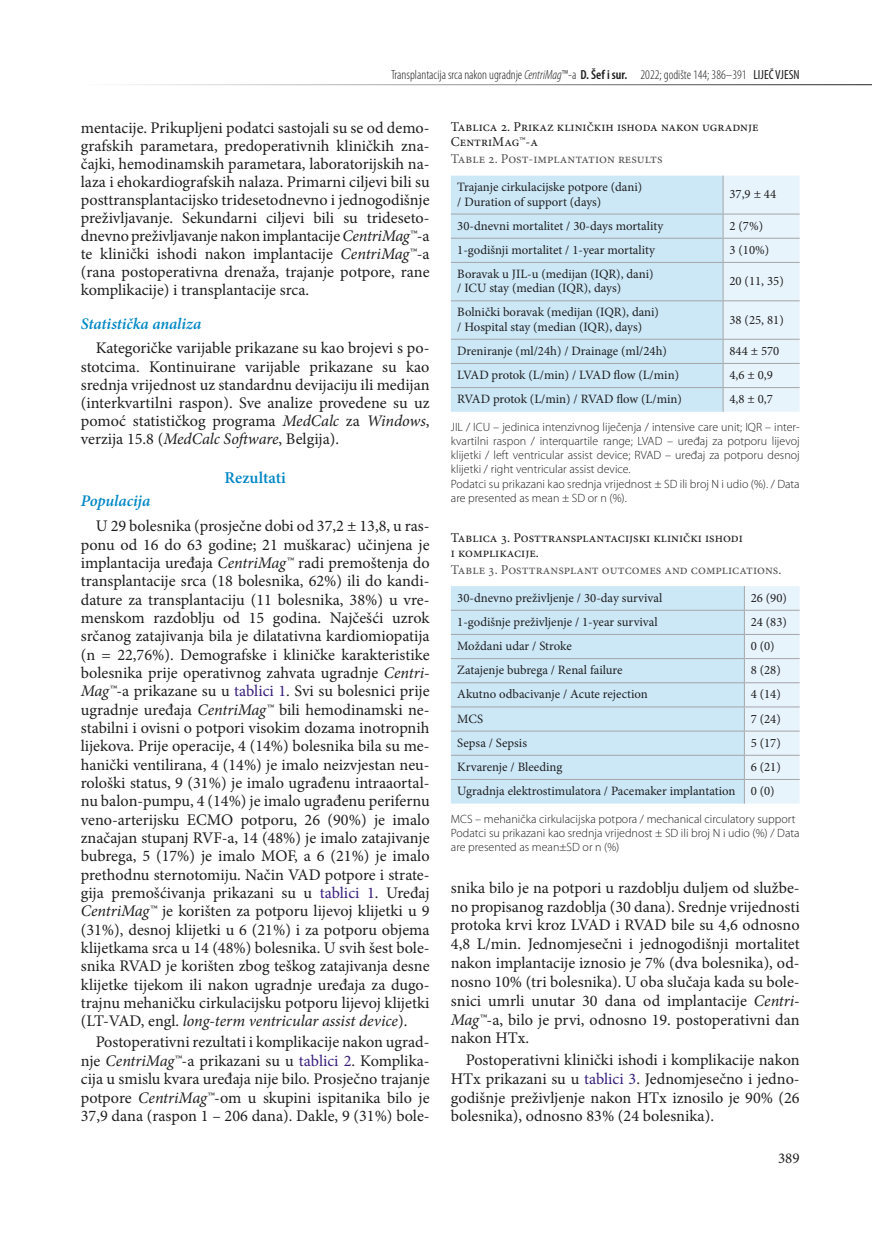
<style>
.page{position:relative;width:872px;height:1234px;background:#fff}
.page>*{position:absolute;margin:0;border:0;box-sizing:border-box;transform-origin:0 0}
.t1{font:600 16.5px "Minion Pro";color:#0087c5}
.t2{font:16.2px/18.3px "Minion Pro";color:#1f1e1f;text-align:justify}
.t3{font:italic 600 16.2px "Minion Pro";letter-spacing:-.005em;color:#0087c5}
.t4{font:15px "Minion Pro";color:#1f1e1f}
.t5{font:13.5px/15px "Minion Pro";color:#1f1e1f}
.t6{font:13.5px "Minion Pro";color:#565557}
.t7{font:300 condensed 13.2px "Myriad Pro";color:#1f1e1f}
.t8{font:12.75px/14.2px "Minion Pro";color:#1f1e1f}
.t9{font:12.75px "Minion Pro";letter-spacing:-.08em;color:#1f1e1f}
.t10{font:12.75px "Minion Pro";letter-spacing:-.05em;color:#1f1e1f}
.t11{font:300 12px/14.2px "Myriad Pro";color:#1f1e1f}
.s1{font-style:italic}
.s2{font-weight:600}
.s3{font-weight:400}
.s4{color:#371d7c}
</style>
<div class="page">
<hr style="left:81px;top:84px;width:791px;height:1px;background:#1f1e1f">
<div style="left:451px;top:175px;width:271px;height:236px;background:#cce8f7"></div>
<hr style="left:451px;top:214px;width:272px;height:1px;background:#a4a5a8">
<hr style="left:451px;top:238px;width:272px;height:1px;background:#a4a5a8">
<hr style="left:451px;top:262px;width:272px;height:1px;background:#a4a5a8">
<hr style="left:451px;top:300px;width:272px;height:1px;background:#a4a5a8">
<hr style="left:451px;top:339px;width:272px;height:1px;background:#a4a5a8">
<hr style="left:451px;top:363px;width:272px;height:1px;background:#a4a5a8">
<hr style="left:451px;top:387px;width:272px;height:1px;background:#a4a5a8">
<svg style="left:722px;top:175px;width:77px;height:236px;background:#e4f0f8"></svg>
<div style="left:451px;top:586px;width:293px;height:217px;background:#cce8f7"></div>
<hr style="left:451px;top:609px;width:293px;height:1px;background:#a4a5a8">
<hr style="left:451px;top:634px;width:293px;height:1px;background:#a4a5a8">
<hr style="left:451px;top:658px;width:293px;height:1px;background:#a4a5a8">
<hr style="left:451px;top:682px;width:293px;height:1px;background:#a4a5a8">
<hr style="left:451px;top:706px;width:293px;height:1px;background:#a4a5a8">
<hr style="left:451px;top:730px;width:293px;height:1px;background:#a4a5a8">
<hr style="left:451px;top:754px;width:293px;height:1px;background:#a4a5a8">
<hr style="left:451px;top:778px;width:293px;height:1px;background:#a4a5a8">
<svg style="left:744px;top:586px;width:55px;height:217px;background:#e4eff7"></svg>
<p class="t7" style="left:391px;top:67px;width:410px">Transplantacija srca nakon ugradnje <span class="s1">CentriMag</span>™-a <span class="s2">D. Šef i sur.</span> 2022; godište 144; 386–391 <span class="s3">LIJEČ VJESN</span></p>
<p class="t2" style="left:81px;top:119px;width:350px">mentacije. Prikupljeni podatci sastojali su se od demo&shy;grafskih parametara, predoperativnih kliničkih zna&shy;čajki, hemodinamskih parametara, laboratorijskih na&shy;laza i ehokardiografskih nalaza. Primarni ciljevi bili su posttransplantacijsko tridesetodnevno i jednogodišnje preživljavanje. Sekundarni ciljevi bili su trideseto&shy;dnevno preživljavanje nakon implantacije <span class="s1">CentriMag™</span>-a te klinički ishodi nakon implantacije <span class="s1">CentriMag™</span>-a (rana postoperativna drenaža, trajanje potpore, rane komplikacije) i transplantacije srca.</p>
<p class="t3" style="left:81px;top:312px;width:122px">Statistička analiza</p>
<p class="t2" style="left:81px;top:339px;width:350px;text-indent:15px">Kategoričke varijable prikazane su kao brojevi s po&shy;stotcima. Kontinuirane varijable prikazane su kao srednja vrijednost uz standardnu devijaciju ili medijan (interkvartilni raspon). Sve analize provedene su uz pomoć statističkog programa <span class="s1">MedCalc</span> za <span class="s1">Windows</span>, verzija 15.8 (<span class="s1">MedCalc Software</span>, Belgija).</p>
<p class="t1" style="left:225px;top:466px;width:63px">Rezultati</p>
<p class="t3" style="left:81px;top:489px;width:71px">Populacija</p>
<p class="t2" style="left:81px;top:517px;width:350px;text-indent:15px">U 29 bolesnika (prosječne dobi od 37,2 ± 13,8, u ras&shy;ponu od 16 do 63 godine; 21 muškarac) učinjena je implantacija uređaja <span class="s1">CentriMag™</span> radi premoštenja do transplantacije srca (18 bolesnika, 62%) ili do kandi&shy;dature za transplantaciju (11 bolesnika, 38%) u vre&shy;menskom razdoblju od 15 godina. Najčešći uzrok srčanog zatajivanja bila je dilatativna kardiomiopatija (n = 22,76%). Demografske i kliničke karakteristike bolesnika prije operativnog zahvata ugradnje <span class="s1">Centri-Mag™</span>-a prikazane su u <span class="s4">tablici 1</span>. Svi su bolesnici prije ugradnje uređaja <span class="s1">CentriMag™</span> bili hemodinamski ne&shy;stabilni i ovisni o potpori visokim dozama inotropnih lijekova. Prije operacije, 4 (14%) bolesnika bila su me&shy;hanički ventilirana, 4 (14%) je imalo neizvjestan neu&shy;rološki status, 9 (31%) je imalo ugrađenu intraaortal&shy;nu balon-pumpu, 4 (14%) je imalo ugrađenu perifernu veno-arterijsku ECMO potporu, 26 (90%) je imalo značajan stupanj RVF-a, 14 (48%) je imalo zatajivanje bubrega, 5 (17%) je imalo MOF, a 6 (21%) je imalo prethodnu sternotomiju. Način VAD potpore i strate&shy;gija premošćivanja prikazani su u <span class="s4">tablici 1</span>. Uređaj <span class="s1">CentriMag™</span> je korišten za potporu lijevoj klijetki u 9 (31%), desnoj klijetki u 6 (21%) i za potporu objema klijetkama srca u 14 (48%) bolesnika. U svih šest bole&shy;snika RVAD je korišten zbog teškog zatajivanja desne klijetke tijekom ili nakon ugradnje uređaja za dugo&shy;trajnu mehaničku cirkulacijsku potporu lijevoj klijetki (LT-VAD, engl. <span class="s1">long-term ventricular assist device</span>).</p>
<p class="t2" style="left:81px;top:1032px;width:350px;text-indent:15px">Postoperativni rezultati i komplikacije nakon ugrad&shy;nje <span class="s1">CentriMag™</span>-a prikazani su u <span class="s4">tablici 2</span>. Komplika&shy;cija u smislu kvara uređaja nije bilo. Prosječno trajanje potpore <span class="s1">CentriMag™</span>-om u skupini ispitanika bilo je 37,9 dana (raspon 1 – 206 dana). Dakle, 9 (31%) bole-</p>
<p class="t5" style="left:451px;top:119px;width:309px">Tablica 2. Prikaz kliničkih ishoda nakon ugradnje<br>CentriMag™-a</p>
<p class="t6" style="left:451px;top:150px;width:213px">Table 2. Post-implantation results</p>
<p class="t8" style="left:457px;top:180px;width:186px">Trajanje cirkulacijske potpore (dani) / Duration of support (days)</p>
<p class="t8" style="left:729px;top:187px;width:48px">37,9 ± 44</p>
<p class="t8" style="left:457px;top:218px;width:207px">30-dnevni mortalitet / 30-days mortality</p>
<p class="t8" style="left:729px;top:218px;width:35px">2 (7%)</p>
<p class="t8" style="left:457px;top:243px;width:199px">1-godišnji mortalitet / 1-year mortality</p>
<p class="t8" style="left:729px;top:243px;width:41px">3 (10%)</p>
<p class="t8" style="left:457px;top:267px;width:198px">Boravak u JIL-u (medijan (IQR), dani) / ICU stay (median (IQR), days)</p>
<p class="t8" style="left:729px;top:274px;width:56px">20 (11, 35)</p>
<p class="t8" style="left:457px;top:305px;width:203px">Bolnički boravak (medijan (IQR), dani) / Hospital stay (median (IQR), days)</p>
<p class="t8" style="left:729px;top:312px;width:56px">38 (25, 81)</p>
<p class="t8" style="left:457px;top:344px;width:211px">Dreniranje (ml/24h) / Drainage (ml/24h)</p>
<p class="t8" style="left:729px;top:344px;width:51px">844 ± 570</p>
<p class="t9" style="left:457px;top:366px;width:223px">LVAD protok (L/min) / LVAD flow (L/min)</p>
<p class="t8" style="left:729px;top:368px;width:45px">4,6 ± 0,9</p>
<p class="t10" style="left:457px;top:390px;width:226px">RVAD protok (L/min) / RVAD flow (L/min)</p>
<p class="t8" style="left:729px;top:392px;width:45px">4,8 ± 0,7</p>
<p class="t11" style="left:451px;top:419px;width:350px">JIL / ICU – jedinica intenzivnog liječenja / intensive care unit; IQR – inter&shy;kvartilni raspon / interquartile range; LVAD – uređaj za potporu lijevoj klijetki / left ventricular assist device; RVAD – uređaj za potporu desnoj klijetki / right ventricular assist device.<br>Podatci su prikazani kao srednja vrijednost ± SD ili broj N i udio (%). / Data are presented as mean ± SD or n (%).</p>
<p class="t5" style="left:451px;top:529px;width:293px">Tablica 3. Posttransplantacijski klinički ishodi i komplikacije.</p>
<p class="t6" style="left:451px;top:560px;width:332px">Table 3. Posttransplant outcomes and complications.</p>
<p class="t8" style="left:457px;top:590px;width:206px">30-dnevno preživljenje / 30-day survival</p>
<p class="t8" style="left:750px;top:590px;width:38px">26 (90)</p>
<p class="t8" style="left:457px;top:614px;width:202px">1-godišnje preživljenje / 1-year survival</p>
<p class="t8" style="left:750px;top:614px;width:38px">24 (83)</p>
<p class="t8" style="left:457px;top:638px;width:116px">Moždani udar / Stroke</p>
<p class="t8" style="left:750px;top:638px;width:25px">0 (0)</p>
<p class="t8" style="left:457px;top:663px;width:167px">Zatajenje bubrega / Renal failure</p>
<p class="t8" style="left:750px;top:663px;width:32px">8 (28)</p>
<p class="t8" style="left:457px;top:687px;width:192px">Akutno odbacivanje / Acute rejection</p>
<p class="t8" style="left:750px;top:687px;width:32px">4 (14)</p>
<p class="t8" style="left:457px;top:711px;width:27px">MCS</p>
<p class="t8" style="left:750px;top:711px;width:32px">7 (24)</p>
<p class="t8" style="left:457px;top:735px;width:71px">Sepsa / Sepsis</p>
<p class="t8" style="left:750px;top:735px;width:32px">5 (17)</p>
<p class="t8" style="left:457px;top:759px;width:107px">Krvarenje / Bleeding</p>
<p class="t8" style="left:457px;top:754px;width:325px;line-height:24.2px;text-indent:293px">6 (21)<br>Ugradnja elektrostimulatora / Pacemaker implantation 0 (0)</p>
<p class="t11" style="left:451px;top:811px;width:350px">MCS – mehanička cirkulacijska potpora / mechanical circulatory support<br>Podatci su prikazani kao srednja vrijednost ± SD ili broj N i udio (%) / Data are presented as mean±SD or n (%)</p>
<p class="t2" style="left:451px;top:878px;width:350px;line-height:18.8px">snika bilo je na potpori u razdoblju duljem od službe&shy;no propisanog razdoblja (30 dana). Srednje vrijednosti protoka krvi kroz LVAD i RVAD bile su 4,6 odnosno 4,8 L/min. Jednomjesečni i jednogodišnji mortalitet nakon implantacije iznosio je 7% (dva bolesnika), od&shy;nosno 10% (tri bolesnika). U oba slučaja kada su bole&shy;snici umrli unutar 30 dana od implantacije <span class="s1">Centri-Mag™</span>-a, bilo je prvi, odnosno 19. postoperativni dan nakon HTx.</p>
<p class="t2" style="left:451px;top:1050px;width:350px;line-height:18.8px;text-indent:15px">Postoperativni klinički ishodi i komplikacije nakon HTx prikazani su u <span class="s4">tablici 3</span>. Jednomjesečno i jedno&shy;godišnje preživljenje nakon HTx iznosilo je 90% (26 bolesnika), odnosno 83% (24 bolesnika).</p>
<p class="t4" style="left:778px;top:1147px;width:23px">389</p>
</div>
